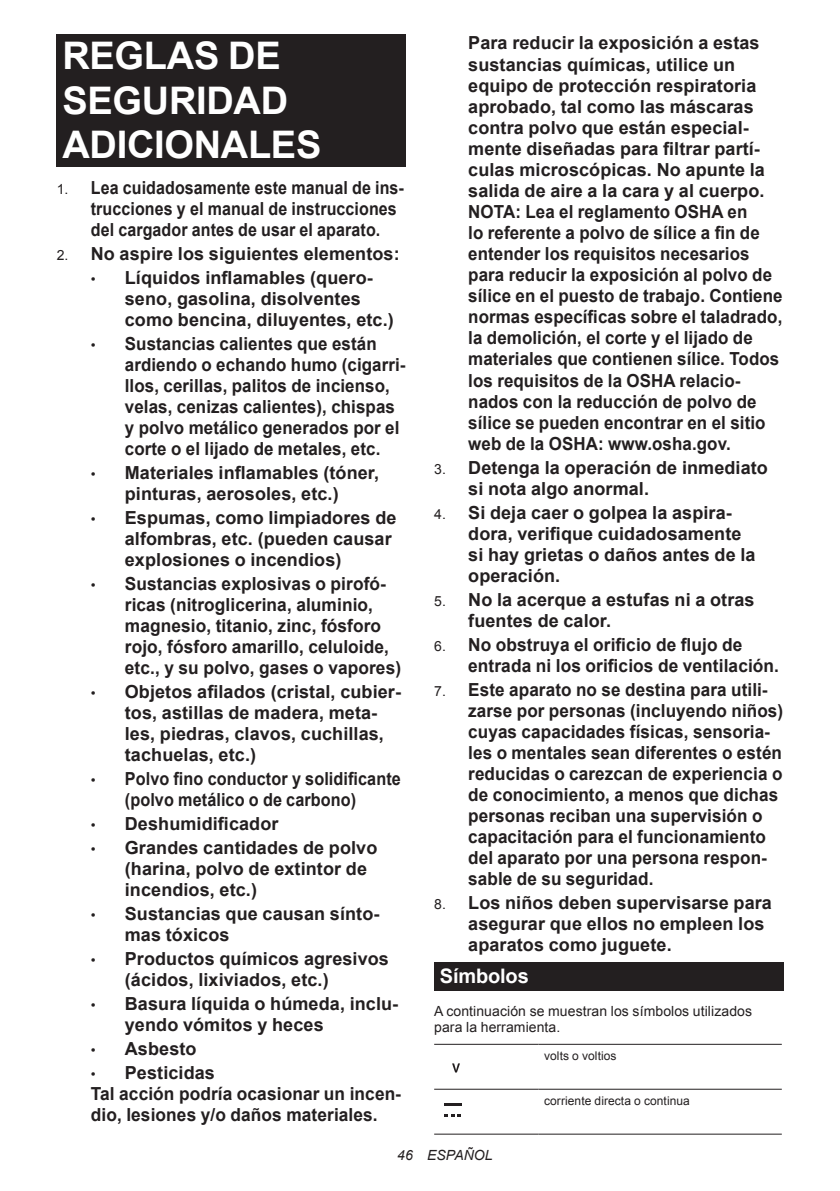
<style>
.page{position:relative;width:840px;height:1191px;background:#fff}
.page>*{position:absolute;margin:0;border:0;box-sizing:border-box;transform-origin:0 0}
.t1{font:700 38px/44.4px "Arial";letter-spacing:-.01em;color:#fff}
.t2{font:700 20px "Arial";letter-spacing:-.01em;color:#fff}
.t3{font:700 18px/21px "Arial";letter-spacing:.005em;color:#231f20}
.t4{font:700 18px/21px "Arial";letter-spacing:.005em;color:#231f20;scale:.95 1}
.t5{font:700 18px/21px "Arial";letter-spacing:.005em;color:#231f20;scale:.96 1}
.t6{font:700 18px/21px "Arial";letter-spacing:.005em;color:#231f20;scale:.94 1}
.t7{font:700 18px/21px "Arial";letter-spacing:.005em;color:#231f20;scale:.89 1}
.t8{font:700 18px/21px "Arial";letter-spacing:.005em;color:#231f20;text-align:center;scale:.9 1}
.t9{font:14px/16.4px "Arial";letter-spacing:.005em;color:#231f20}
.t10{font:italic 14px "Arial";letter-spacing:.005em;color:#231f20}
.t11{font:12px "Arial";letter-spacing:.005em;color:#231f20}
.s1{font-weight:400;font-size:14px}
</style>
<div class="page">
<div style="left:57px;top:34px;width:348px;height:133px;background:#231f20"></div>
<div style="left:434px;top:962px;width:348px;height:29px;background:#231f20"></div>
<hr style="left:434px;top:1043px;width:104px;height:1px;background:#231f20">
<hr style="left:538px;top:1043px;width:243px;height:1px;background:#231f20">
<hr style="left:434px;top:1088px;width:104px;height:1px;background:#231f20">
<hr style="left:538px;top:1088px;width:243px;height:1px;background:#231f20">
<hr style="left:434px;top:1133px;width:104px;height:1px;background:#231f20">
<hr style="left:538px;top:1133px;width:243px;height:1px;background:#231f20">
<svg style="left:452px;top:1063px;width:7px;height:9px"></svg>
<svg style="left:444px;top:1103px;width:17px;height:2px"></svg>
<svg style="left:444px;top:1114px;width:17px;height:2px"></svg>
<h1 class="t1" style="left:62px;top:35px;width:260px">REGLAS DE<br>SEGURIDAD<br>ADICIONALES</h1>
<p class="t7" style="left:91px;top:177px;width:353px;text-indent:-34px"><span class="s1">1.</span> Lea cuidadosamente este manual de ins&shy;trucciones y el manual de instrucciones del cargador antes de usar el aparato.</p>
<p class="t3" style="left:57px;top:243px;width:344px"><span class="s1">2.</span> No aspire los siguientes elementos:</p>
<p class="t3" style="left:125px;top:267px;width:270px;text-indent:-34px"><span class="s1">•</span> Líquidos inflamables (quero&shy;seno, gasolina, disolventes como bencina, diluyentes, etc.)</p>
<p class="t6" style="left:125px;top:333px;width:300px;text-indent:-34px"><span class="s1">•</span> Sustancias calientes que están ardiendo o echando humo (cigarri&shy;llos, cerillas, palitos de incienso, velas, cenizas calientes), chispas y polvo metálico generados por el corte o el lijado de metales, etc.</p>
<p class="t3" style="left:91px;top:462px;width:289px;text-align:center"><span class="s1">•</span> Materiales inflamables (tóner, pinturas, aerosoles, etc.)</p>
<p class="t3" style="left:125px;top:507px;width:273px;text-indent:-34px"><span class="s1">•</span> Espumas, como limpiadores de alfombras, etc. (pueden causar explosiones o incendios)</p>
<p class="t5" style="left:125px;top:573px;width:289px;text-indent:-34px"><span class="s1">•</span> Sustancias explosivas o pirofó&shy;ricas (nitroglicerina, aluminio, magnesio, titanio, zinc, fósforo rojo, fósforo amarillo, celuloide, etc., y su polvo, gases o vapores)</p>
<p class="t3" style="left:125px;top:682px;width:277px;text-indent:-34px"><span class="s1">•</span> Objetos afilados (cristal, cubier&shy;tos, astillas de madera, meta&shy;les, piedras, clavos, cuchillas, tachuelas, etc.)</p>
<p class="t8" style="left:91px;top:769px;width:346px"><span class="s1">•</span> Polvo fino conductor y solidificante (polvo metálico o de carbono)</p>
<p class="t3" style="left:91px;top:814px;width:189px"><span class="s1">•</span> Deshumidificador</p>
<p class="t3" style="left:125px;top:837px;width:254px;text-indent:-34px"><span class="s1">•</span> Grandes cantidades de polvo (harina, polvo de extintor de incendios, etc.)</p>
<p class="t3" style="left:125px;top:903px;width:256px;text-indent:-34px"><span class="s1">•</span> Sustancias que causan sínto&shy;mas tóxicos</p>
<p class="t3" style="left:125px;top:948px;width:265px;text-indent:-34px"><span class="s1">•</span> Productos químicos agresivos (ácidos, lixiviados, etc.)</p>
<p class="t3" style="left:125px;top:993px;width:275px;text-indent:-34px"><span class="s1">•</span> Basura líquida o húmeda, inclu&shy;yendo vómitos y heces</p>
<p class="t3" style="left:91px;top:1038px;width:107px"><span class="s1">•</span> Asbesto</p>
<p class="t3" style="left:91px;top:1062px;width:311px"><span class="s1">•</span> Pesticidas<br>Tal acción podría ocasionar un incen&shy;dio, lesiones y/o daños materiales.</p>
<p class="t3" style="left:468px;top:33px;width:316px">Para reducir la exposición a estas sustancias químicas, utilice un equipo de protección respiratoria aprobado, tal como las máscaras contra polvo que están especial&shy;mente diseñadas para filtrar partí&shy;culas microscópicas. No apunte la salida de aire a la cara y al cuerpo.<br>NOTA: Lea el reglamento OSHA en<br>lo referente a polvo de sílice a fin de entender los requisitos necesarios para reducir la exposición al polvo de sílice en el puesto de trabajo. Contiene normas específicas sobre el taladrado, la demolición, el corte y el lijado de materiales que contienen sílice. Todos los requisitos de la OSHA relacio&shy;nados con la reducción de polvo de sílice se pueden encontrar en el sitio web de la OSHA: www.osha.gov.</p>
<p class="t3" style="left:468px;top:457px;width:301px;text-indent:-34px"><span class="s1">3.</span> Detenga la operación de inmediato si nota algo anormal.</p>
<p class="t3" style="left:468px;top:502px;width:289px;text-indent:-34px"><span class="s1">4.</span> Si deja caer o golpea la aspira&shy;dora, verifique cuidadosamente si hay grietas o daños antes de la operación.</p>
<p class="t3" style="left:468px;top:589px;width:288px;text-indent:-34px"><span class="s1">5.</span> No la acerque a estufas ni a otras fuentes de calor.</p>
<p class="t5" style="left:468px;top:634px;width:325px;text-indent:-34px"><span class="s1">6.</span> No obstruya el orificio de flujo de entrada ni los orificios de ventilación.</p>
<p class="t4" style="left:468px;top:679px;width:333px;text-indent:-34px"><span class="s1">7.</span> Este aparato no se destina para utili&shy;zarse por personas (incluyendo niños) cuyas capacidades físicas, sensoria&shy;les o mentales sean diferentes o estén reducidas o carezcan de experiencia o de conocimiento, a menos que dichas personas reciban una supervisión o capacitación para el funcionamiento del aparato por una persona respon&shy;sable de su seguridad.</p>
<p class="t3" style="left:468px;top:893px;width:305px;text-indent:-34px"><span class="s1">8.</span> Los niños deben supervisarse para asegurar que ellos no empleen los aparatos como juguete.</p>
<p class="t2" style="left:439px;top:962px;width:90px">Símbolos</p>
<p class="t9" style="left:434px;top:1003px;width:319px">A continuación se muestran los símbolos utilizados para la herramienta.</p>
<p class="t11" style="left:544px;top:1048px;width:74px">volts o voltios</p>
<p class="t11" style="left:544px;top:1093px;width:147px">corriente directa o continua</p>
<p class="t10" style="left:397px;top:1146px;width:97px">46 ESPAÑOL</p>
</div>
